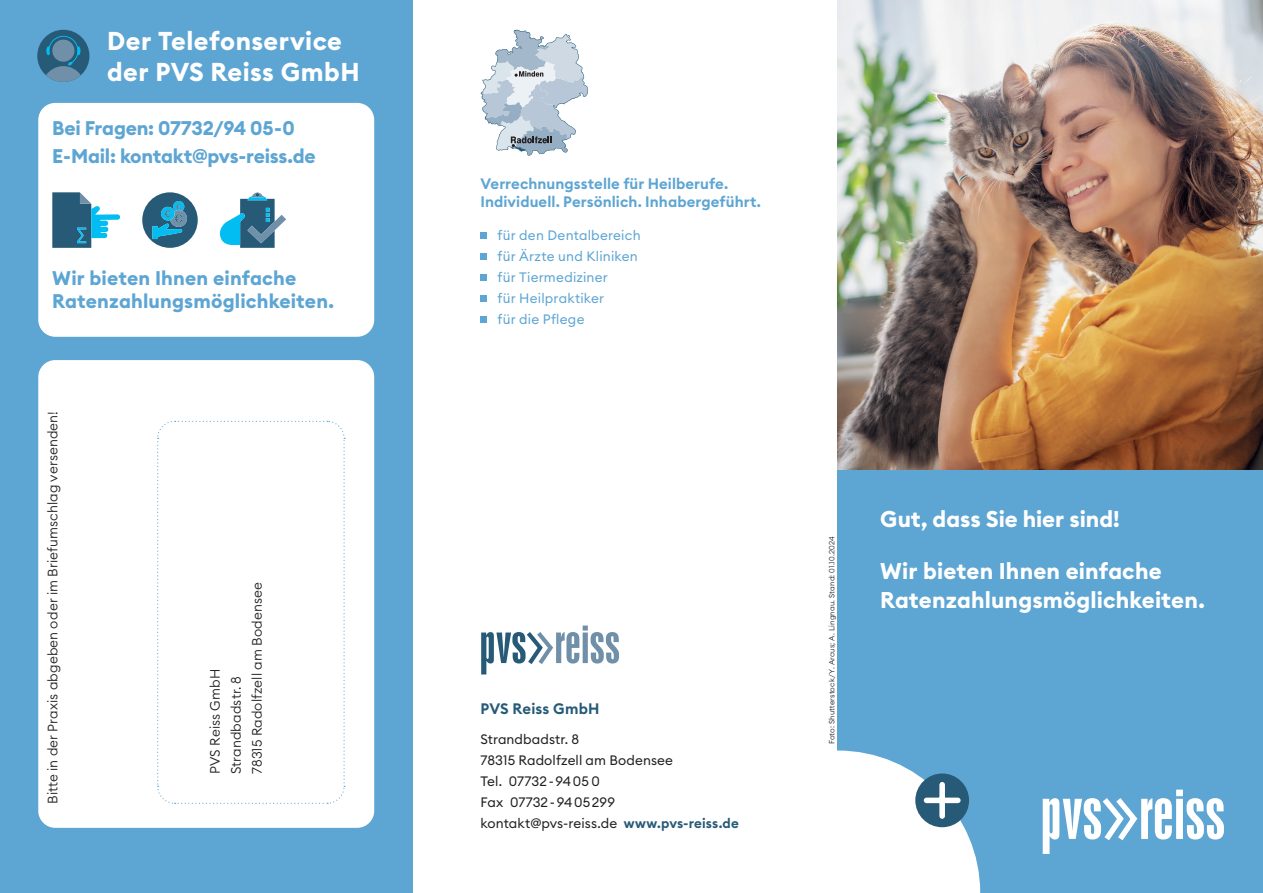
<style>
.page{position:relative;width:1263px;height:893px;background:#fff}
.page>*{position:absolute;margin:0;border:0;box-sizing:border-box;transform-origin:0 0}
.t1{font:700 25.5px/30.6px "Euclid Circular B";letter-spacing:.015em;color:#fff}
.t2{font:700 22.5px/28.5px "Euclid Circular B";letter-spacing:.005em;color:#fff}
.t3{font:700 19.5px/23.4px "Euclid Circular B";letter-spacing:.005em;color:#5da5d3}
.t4{font:600 15px/18.3px "Euclid Circular B";letter-spacing:.005em;color:#5da5d3}
.t5{font:600 15px "Euclid Circular B";letter-spacing:.015em;color:#265a77}
.t6{font:13.5px/21px "Euclid Circular B";letter-spacing:.005em;color:#231f20}
.t7{font:300 13.5px/21px "Euclid Circular B";letter-spacing:.01em;color:#231f20}
.t8{font:13.5px/21px "Euclid Circular B";letter-spacing:.015em;color:#5da5d3}
.t9{font:300 7.5px "Euclid Circular A";letter-spacing:.02em;color:#231f20}
.s1{font-weight:600;color:#265a77}
</style>
<div class="page">
<div style="left:0;top:0;width:412px;height:893px;background:#5da5d3"></div>
<div style="left:38px;top:103px;width:336px;height:234px;background:#fff;border-radius:17px"></div>
<div style="left:38px;top:360px;width:336px;height:468px;background:#fff;border-radius:17px"></div>
<div style="left:838px;top:377px;width:425px;height:516px;background:#5da5d3"></div>
<svg style="left:1043px;top:790px;width:181px;height:64px"></svg>
<svg style="left:157px;top:420px;width:188px;height:384px"></svg>
<img style="left:838px;top:0;width:425px;height:469px">
<svg style="left:142px;top:192px;width:56px;height:56px"></svg>
<svg style="left:52px;top:192px;width:68px;height:56px"></svg>
<svg style="left:220px;top:192px;width:66px;height:56px"></svg>
<svg style="left:481px;top:626px;width:138px;height:48px"></svg>
<svg style="left:480px;top:30px;width:108px;height:126px"></svg>
<svg style="left:837px;top:750px;width:143px;height:143px"></svg>
<div style="left:915px;top:773px;width:54px;height:54px;background:#265a77;border-radius:50%"></div>
<div style="left:939px;top:785px;width:6px;height:31px;background:#fff"></div>
<div style="left:926px;top:798px;width:32px;height:5px;background:#fff"></div>
<div style="left:480px;top:232px;width:7px;height:7px;background:#5da5d3"></div>
<div style="left:480px;top:253px;width:7px;height:7px;background:#5da5d3"></div>
<div style="left:480px;top:274px;width:7px;height:7px;background:#5da5d3"></div>
<div style="left:480px;top:295px;width:7px;height:7px;background:#5da5d3"></div>
<div style="left:480px;top:316px;width:7px;height:7px;background:#5da5d3"></div>
<div style="left:37px;top:30px;width:52px;height:52px;background:#265a77;border-radius:50%"></div>
<svg style="left:46px;top:36px;width:35px;height:46px"></svg>
<h1 class="t1" style="left:107px;top:26px;width:254px">Der Telefonservice der PVS Reiss GmbH</h1>
<h3 class="t3" style="left:52px;top:114px;width:265px;line-height:28.5px">Bei Fragen: 07732/94 05-0<br>E-Mail: kontakt@pvs-reiss.de</h3>
<h3 class="t3" style="left:52px;top:267px;width:283px">Wir bieten Ihnen einfache<br>Ratenzahlungsmöglichkeiten.</h3>
<p class="t7" style="left:42px;top:804px;width:394px;rotate:-90deg">Bitte in der Praxis abgeben oder im Briefumschlag versenden!</p>
<p class="t7" style="left:204px;top:774px;width:193px;rotate:-90deg">PVS Reiss GmbH<br>Strandbadstr. 8<br>78315 Radolfzell am Bodensee</p>
<p class="t4" style="left:480px;top:174px;width:282px">Verrechnungsstelle für Heilberufe.<br>Individuell. Persönlich. Inhabergeführt.</p>
<p class="t8" style="left:497px;top:224px;width:145px">für den Dentalbereich für Ärzte und Kliniken für Tiermediziner<br>für Heilpraktiker<br>für die Pflege</p>
<p class="t5" style="left:480px;top:699px;width:121px">PVS Reiss GmbH</p>
<p class="t6" style="left:480px;top:728px;width:260px">Strandbadstr. 8<br>78315 Radolfzell am Bodensee<br>Tel. 07732 - 94 05 0<br>Fax 07732 - 94 05 299 kontakt@pvs-reiss.de <span class="s1">www.pvs-reiss.de</span></p>
<p class="t9" style="left:827px;top:744px;width:209px;rotate:-90deg">Foto: Shutterstock/Y. Arcus; A. Lingnau. Stand: 01.10.2024</p>
<h2 class="t2" style="left:880px;top:505px;width:241px">Gut, dass Sie hier sind!</h2>
<h2 class="t2" style="left:880px;top:557px;width:326px">Wir bieten Ihnen einfache<br>Ratenzahlungsmöglichkeiten.</h2>
</div>
